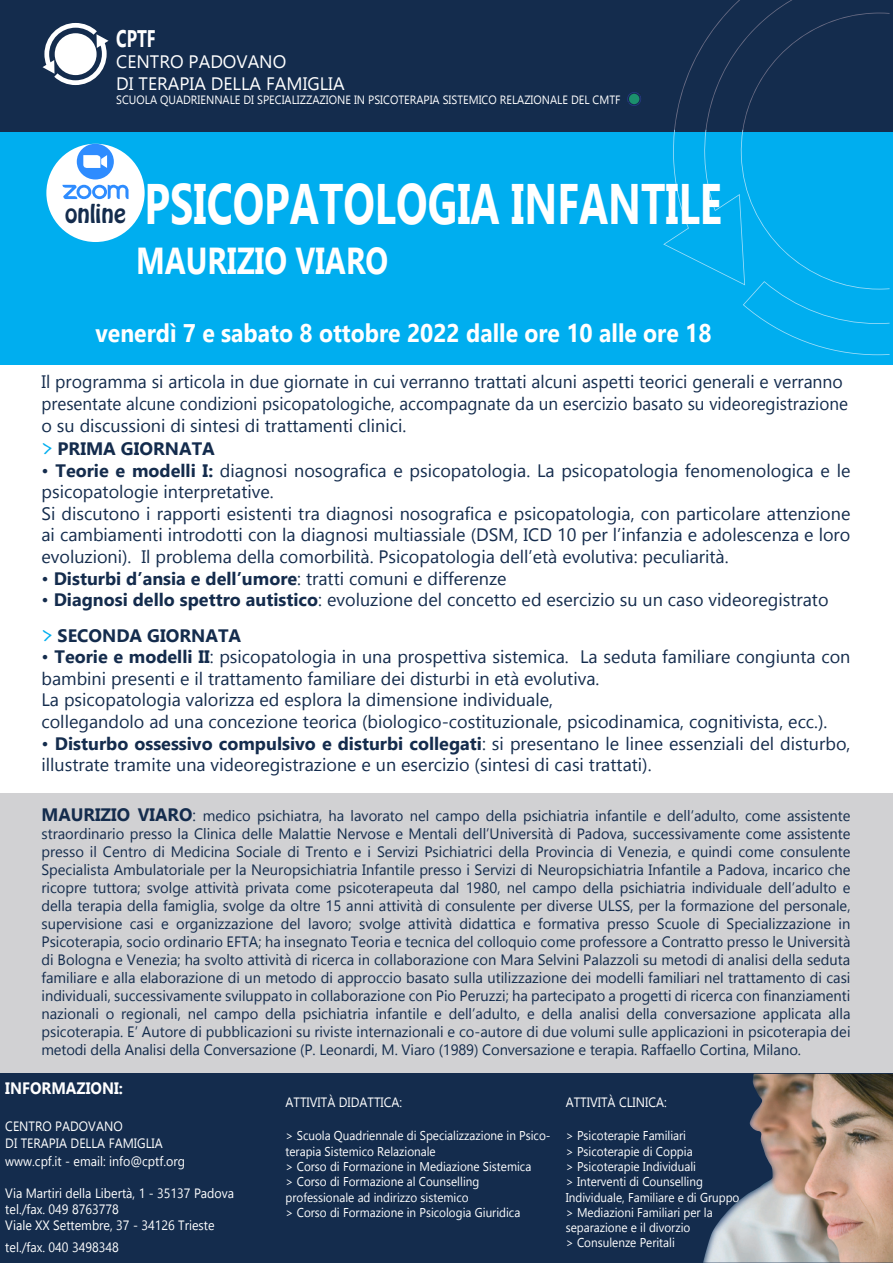
<style>
.page{position:relative;width:893px;height:1263px;background:#fff}
.page>*{position:absolute;margin:0;border:0;box-sizing:border-box;transform-origin:0 0}
.t1{font:700 57px "Gadugi";color:#fff;scale:.73 1}
.t2{font:700 37.5px "Gadugi";color:#fff;scale:.8 1}
.t3{font:700 25.5px "Gadugi";color:#fff;scale:.9 1}
.t4{font:700 24px "Gadugi";color:#fff;scale:.7 1}
.t5{font:22.5px "Hobo Std";color:#142c4d}
.t6{font:18px/21.6px "Gadugi";color:#142c4d}
.t7{font:700 18px "Gadugi";color:#142c4d}
.t8{font:18px/21.6px "Gadugi";color:#fff}
.t9{font:700 16.5px "Gadugi";color:#fff;scale:.92 1}
.t10{font:15px/18px "Gadugi";letter-spacing:-.01em;color:#142c4d;text-align:justify}
.t11{font:13.5px/16.2px "Gadugi";color:#fff;scale:.92 1}
.t12{font:12.75px/15.3px "Gadugi";color:#fff;scale:.92 1}
.t13{font:12px "Gadugi";color:#fff;scale:.92 1}
.s1{font-family:"Segoe Print";font-weight:400;font-size:19.5px;color:#00aeef}
.s2{font-weight:700}
.s3{font-weight:400}
.s4{font-family:"Segoe Print";font-size:19.5px;color:#00aeef}
.s5{font-weight:700;font-size:18px}
.s6{font-size:16.5px}
</style>
<div class="page">
<div style="left:0;top:129px;width:893px;height:236px;background:#00aeef"></div>
<div style="left:0;top:0;width:893px;height:132px;background:#142c4d"></div>
<svg style="left:43px;top:23px;width:66px;height:62px"></svg>
<svg style="left:663px;top:0;width:226px;height:355px"></svg>
<svg style="left:627px;top:92px;width:14px;height:14px"></svg>
<div style="left:0;top:1066px;width:893px;height:197px;background:#142c4d"></div>
<img style="left:703px;top:1074px;width:190px;height:189px">
<div style="left:0;top:793px;width:893px;height:280px;background:#d1d1d3"></div>
<div style="left:46px;top:144px;width:99px;height:98px;background:#fff;border-radius:50%"></div>
<div style="left:77px;top:144px;width:37px;height:35px;background:#2e8cff;border-radius:50%"></div>
<svg style="left:62px;top:184px;width:67px;height:16px"></svg>
<svg style="left:83px;top:155px;width:24px;height:13px"></svg>
<h3 class="t4" style="left:116px;top:24px;width:58px">CPTF</h3>
<p class="t8" style="left:116px;top:51px;width:230px">CENTRO PADOVANO<br>DI TERAPIA DELLA FAMIGLIA</p>
<p class="t13" style="left:116px;top:93px;width:550px">SCUOLA QUADRIENNALE DI SPECIALIZZAZIONE IN PSICOTERAPIA SISTEMICO RELAZIONALE DEL CMTF</p>
<h3 class="t5" style="left:65px;top:198px;width:62px">online</h3>
<h1 class="t1" style="left:145px;top:169px;width:792px">PSICOPATOLOGIA INFANTILE</h1>
<h2 class="t2" style="left:136px;top:238px;width:317px">MAURIZIO VIARO</h2>
<h3 class="t3" style="left:96px;top:318px;width:686px">venerdì 7 e sabato 8 ottobre 2022 dalle ore 10 alle ore 18</h3>
<p class="t6" style="left:41px;top:371px;width:808px">Il programma si articola in due giornate in cui verranno trattati alcuni aspetti teorici generali e verranno presentate alcune condizioni psicopatologiche, accompagnate da un esercizio basato su videoregistrazione o su discussioni di sintesi di trattamenti clinici.</p>
<p class="t7" style="left:41px;top:438px;width:175px"><span class="s1">&gt;</span> PRIMA GIORNATA</p>
<p class="t6" style="left:41px;top:459px;width:810px">• <span class="s2">Teorie e modelli I:</span> diagnosi nosografica e psicopatologia. La psicopatologia fenomenologica e le psicopatologie interpretative.<br>Si discutono i rapporti esistenti tra diagnosi nosografica e psicopatologia, con particolare attenzione ai cambiamenti introdotti con la diagnosi multiassiale (DSM, ICD 10 per l’infanzia e adolescenza e loro evoluzioni). Il problema della comorbilità. Psicopatologia dell’età evolutiva: peculiarità.</p>
<p class="t7" style="left:41px;top:567px;width:467px"><span class="s3">•</span> Disturbi d’ansia e dell’umore<span class="s3">: tratti comuni e differenze</span></p>
<p class="t6" style="left:41px;top:582px;width:789px;line-height:35.4px">• <span class="s2">Diagnosi dello spettro autistico</span>: evoluzione del concetto ed esercizio su un caso videoregistrato <span class="s4">&gt;</span> <span class="s2">SECONDA GIORNATA</span></p>
<p class="t6" style="left:41px;top:646px;width:810px">• <span class="s2">Teorie e modelli II</span>: psicopatologia in una prospettiva sistemica. La seduta familiare congiunta con bambini presenti e il trattamento familiare dei disturbi in età evolutiva.<br>La psicopatologia valorizza ed esplora la dimensione individuale,<br>collegandolo ad una concezione teorica (biologico-costituzionale, psicodinamica, cognitivista, ecc.).</p>
<p class="t6" style="left:41px;top:732px;width:810px">• <span class="s2">Disturbo ossessivo compulsivo e disturbi collegati</span>: si presentano le linee essenziali del disturbo, illustrate tramite una videoregistrazione e un esercizio (sintesi di casi trattati).</p>
<p class="t10" style="left:41px;top:806px;width:811px"><span class="s5">MAURIZIO VIARO</span><span class="s6">:</span> medico psichiatra, ha lavorato nel campo della psichiatria infantile e dell’adulto, come assistente straordinario presso la Clinica delle Malattie Nervose e Mentali dell’Università di Padova, successivamente come assistente presso il Centro di Medicina Sociale di Trento e i Servizi Psichiatrici della Provincia di Venezia, e quindi come consulente Specialista Ambulatoriale per la Neuropsichiatria Infantile presso i Servizi di Neuropsichiatria Infantile a Padova, incarico che ricopre tuttora; svolge attività privata come psicoterapeuta dal 1980, nel campo della psichiatria individuale dell’adulto e della terapia della famiglia, svolge da oltre 15 anni attività di consulente per diverse ULSS, per la formazione del personale, supervisione casi e organizzazione del lavoro; svolge attività didattica e formativa presso Scuole di Specializzazione in Psicoterapia, socio ordinario EFTA; ha insegnato Teoria e tecnica del colloquio come professore a Contratto presso le Università di Bologna e Venezia; ha svolto attività di ricerca in collaborazione con Mara Selvini Palazzoli su metodi di analisi della seduta familiare e alla elaborazione di un metodo di approccio basato sulla utilizzazione dei modelli familiari nel trattamento di casi individuali, successivamente sviluppato in collaborazione con Pio Peruzzi; ha partecipato a progetti di ricerca con finanziamenti nazionali o regionali, nel campo della psichiatria infantile e dell’adulto, e della analisi della conversazione applicata alla psicoterapia. E’ Autore di pubblicazioni su riviste internazionali e co-autore di due volumi sulle applicazioni in psicoterapia dei metodi della Analisi della Conversazione (P. Leonardi, M. Viaro (1989) Conversazione e terapia. Raffaello Cortina, Milano.</p>
<p class="t9" style="left:5px;top:1078px;width:130px">INFORMAZIONI:</p>
<p class="t11" style="left:5px;top:1118px;width:173px">CENTRO PADOVANO<br>DI TERAPIA DELLA FAMIGLIA</p>
<p class="t11" style="left:5px;top:1153px;width:197px">www.cpf.it - email: info@cptf.org</p>
<p class="t11" style="left:5px;top:1185px;width:250px">Via Martiri della Libertà, 1 - 35137 Padova tel./fax. 049 8763778<br>Viale XX Settembre, 37 - 34126 Trieste</p>
<p class="t11" style="left:5px;top:1239px;width:125px">tel./fax. 040 3498348</p>
<p class="t11" style="left:286px;top:1094px;width:128px">ATTIVITà DIDATTICA:</p>
<p class="t12" style="left:286px;top:1128px;width:290px">&gt; Scuola Quadriennale di Specializzazione in Psico&shy;terapia Sistemico Relazionale<br>&gt; Corso di Formazione in Mediazione Sistemica<br>&gt; Corso di Formazione al Counselling professionale ad indirizzo sistemico<br>&gt; Corso di Formazione in Psicologia Giuridica</p>
<p class="t11" style="left:566px;top:1094px;width:111px">ATTIVITà CLINICA:</p>
<p class="t12" style="left:566px;top:1128px;width:190px">&gt; Psicoterapie Familiari<br>&gt; Psicoterapie di Coppia<br>&gt; Psicoterapie Individuali<br>&gt; Interventi di Counselling<br>Individuale, Familiare e di Gruppo &gt; Mediazioni Familiari per la separazione e il divorzio<br>&gt; Consulenze Peritali</p>
</div>
